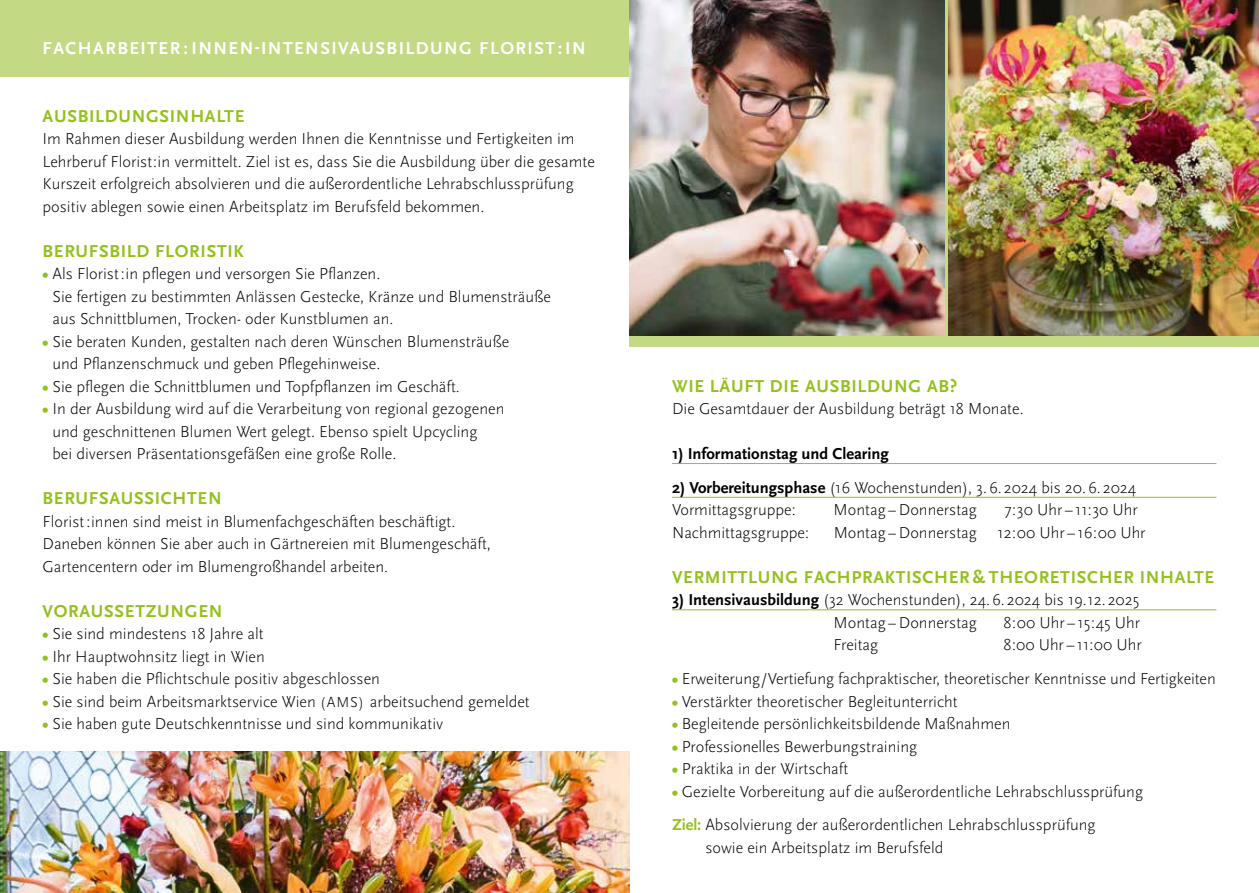
<style>
.page{position:relative;width:1259px;height:893px;background:#fff}
.page>*{position:absolute;margin:0;border:0;box-sizing:border-box;transform-origin:0 0}
.t1{font:700 18px "Scala Sans Pro";letter-spacing:.04em;color:#94c11c}
.t2{font:700 18px "Scala Sans Pro";letter-spacing:.08em;color:#fff}
.t3{font:300 16.5px/22.5px "Scala Sans Pro";color:#000}
.t4{font:700 16.5px "Scala Sans Pro";color:#000}
.s1{font-weight:700;color:#94c11c}
.s2{font-size:15px}
.s3{font-weight:700}
</style>
<div class="page">
<img style="left:0;top:752px;width:629px;height:141px">
<div style="left:629px;top:0;width:630px;height:347px;background:linear-gradient(to right,#c4d983,#c4d983)"></div>
<img style="left:948px;top:0;width:311px;height:335px">
<div style="left:0;top:0;width:629px;height:77px;background:#c4d983"></div>
<img style="left:629px;top:0;width:315px;height:335px">
<hr style="left:672px;top:463px;width:544px;height:1px;background:#94c11c">
<hr style="left:672px;top:497px;width:544px;height:1px;background:#94c11c">
<hr style="left:672px;top:609px;width:544px;height:1px;background:#94c11c">
<p class="t2" style="left:43px;top:37px;width:545px">FACHARBEITER:INNEN-INTENSIVAUSBILDUNG FLORIST:IN</p>
<p class="t1" style="left:43px;top:105px;width:203px">AUSBILDUNGSINHALTE</p>
<p class="t3" style="left:43px;top:127px;width:554px">Im Rahmen dieser Ausbildung werden Ihnen die Kenntnisse und Fertigkeiten im Lehrberuf Florist:in vermittelt. Ziel ist es, dass Sie die Ausbildung über die gesamte Kurszeit erfolgreich absolvieren und die außerordentliche Lehrabschlussprüfung positiv ablegen sowie einen Arbeitsplatz im Berufsfeld bekommen.</p>
<p class="t1" style="left:43px;top:240px;width:203px">BERUFSBILD FLORISTIK</p>
<p class="t3" style="left:52px;top:262px;width:500px;text-indent:-10px"><span class="s1">•</span> Als Florist:in pflegen und versorgen Sie Pflanzen.<br>Sie fertigen zu bestimmten Anlässen Gestecke, Kränze und Blumensträuße aus Schnittblumen, Trocken- oder Kunstblumen an.</p>
<p class="t3" style="left:52px;top:330px;width:458px;text-indent:-10px"><span class="s1">•</span> Sie beraten Kunden, gestalten nach deren Wünschen Blumensträuße und Pflanzenschmuck und geben Pflegehinweise.</p>
<p class="t3" style="left:43px;top:375px;width:419px"><span class="s1">•</span> Sie pflegen die Schnittblumen und Topfpflanzen im Geschäft.</p>
<p class="t3" style="left:52px;top:397px;width:453px;text-indent:-10px"><span class="s1">•</span> In der Ausbildung wird auf die Verarbeitung von regional gezogenen und geschnittenen Blumen Wert gelegt. Ebenso spielt Upcycling<br>bei diversen Präsentationsgefäßen eine große Rolle.</p>
<p class="t1" style="left:43px;top:487px;width:181px">BERUFSAUSSICHTEN</p>
<p class="t3" style="left:43px;top:510px;width:450px">Florist:innen sind meist in Blumenfachgeschäften beschäftigt.<br>Daneben können Sie aber auch in Gärtnereien mit Blumengeschäft,<br>Gartencentern oder im Blumengroßhandel arbeiten.</p>
<p class="t1" style="left:43px;top:600px;width:181px">VORAUSSETZUNGEN</p>
<p class="t3" style="left:43px;top:622px;width:223px"><span class="s1">•</span> Sie sind mindestens 18 Jahre alt</p>
<p class="t3" style="left:43px;top:645px;width:224px"><span class="s1">•</span> Ihr Hauptwohnsitz liegt in Wien</p>
<p class="t3" style="left:43px;top:667px;width:339px"><span class="s1">•</span> Sie haben die Pflichtschule positiv abgeschlossen</p>
<p class="t3" style="left:43px;top:690px;width:489px"><span class="s1">•</span> Sie sind beim Arbeitsmarktservice Wien <span class="s2">(AMS)</span> arbeitsuchend gemeldet</p>
<p class="t3" style="left:43px;top:712px;width:402px"><span class="s1">•</span> Sie haben gute Deutschkenntnisse und sind kommunikativ</p>
<p class="t1" style="left:672px;top:375px;width:287px">WIE LÄUFT DIE AUSBILDUNG AB?</p>
<p class="t3" style="left:672px;top:397px;width:353px">Die Gesamtdauer der Ausbildung beträgt 18 Monate.</p>
<p class="t4" style="left:672px;top:444px;width:218px">1) Informationstag und Clearing</p>
<p class="t3" style="left:672px;top:476px;width:466px"><span class="s3">2) Vorbereitungsphase</span> (16 Wochenstunden), 3.6. 2024 bis 20.6. 2024<br>Vormittagsgruppe:</p>
<p class="t3" style="left:833px;top:499px;width:145px">Montag–Donnerstag</p>
<p class="t3" style="left:1004px;top:499px;width:135px">7:30 Uhr–11:30 Uhr</p>
<p class="t3" style="left:672px;top:521px;width:138px">Nachmittagsgruppe:</p>
<p class="t3" style="left:833px;top:521px;width:313px">Montag–Donnerstag 12:00 Uhr–16:00 Uhr</p>
<p class="t1" style="left:672px;top:566px;width:543px">VERMITTLUNG FACHPRAKTISCHER &amp; THEORETISCHER INHALTE</p>
<p class="t3" style="left:672px;top:589px;width:469px;text-align:center"><span class="s3">3) Intensivausbildung</span> (32 Wochenstunden), 24.6. 2024 bis 19.12. 2025<br>Montag–Donnerstag</p>
<p class="t3" style="left:1003px;top:611px;width:138px">8:00 Uhr–15:45 Uhr</p>
<p class="t3" style="left:833px;top:634px;width:46px">Freitag</p>
<p class="t3" style="left:1003px;top:634px;width:140px">8:00 Uhr–11:00 Uhr</p>
<p class="t3" style="left:672px;top:667px;width:545px"><span class="s1">•</span> Erweiterung/Vertiefung fachpraktischer, theoretischer Kenntnisse und Fertigkeiten</p>
<p class="t3" style="left:672px;top:690px;width:287px"><span class="s1">•</span> Verstärkter theoretischer Begleitunterricht</p>
<p class="t3" style="left:672px;top:712px;width:340px"><span class="s1">•</span> Begleitende persönlichkeitsbildende Maßnahmen</p>
<p class="t3" style="left:672px;top:735px;width:247px"><span class="s1">•</span> Professionelles Bewerbungstraining</p>
<p class="t3" style="left:672px;top:757px;width:178px"><span class="s1">•</span> Praktika in der Wirtschaft</p>
<p class="t3" style="left:672px;top:774px;width:472px;line-height:33.8px"><span class="s1">•</span> Gezielte Vorbereitung auf die außerordentliche Lehrabschlussprüfung<br><span class="s1">Ziel:</span> Absolvierung der außerordentlichen Lehrabschlussprüfung</p>
<p class="t3" style="left:705px;top:836px;width:240px">sowie ein Arbeitsplatz im Berufsfeld</p>
</div>
